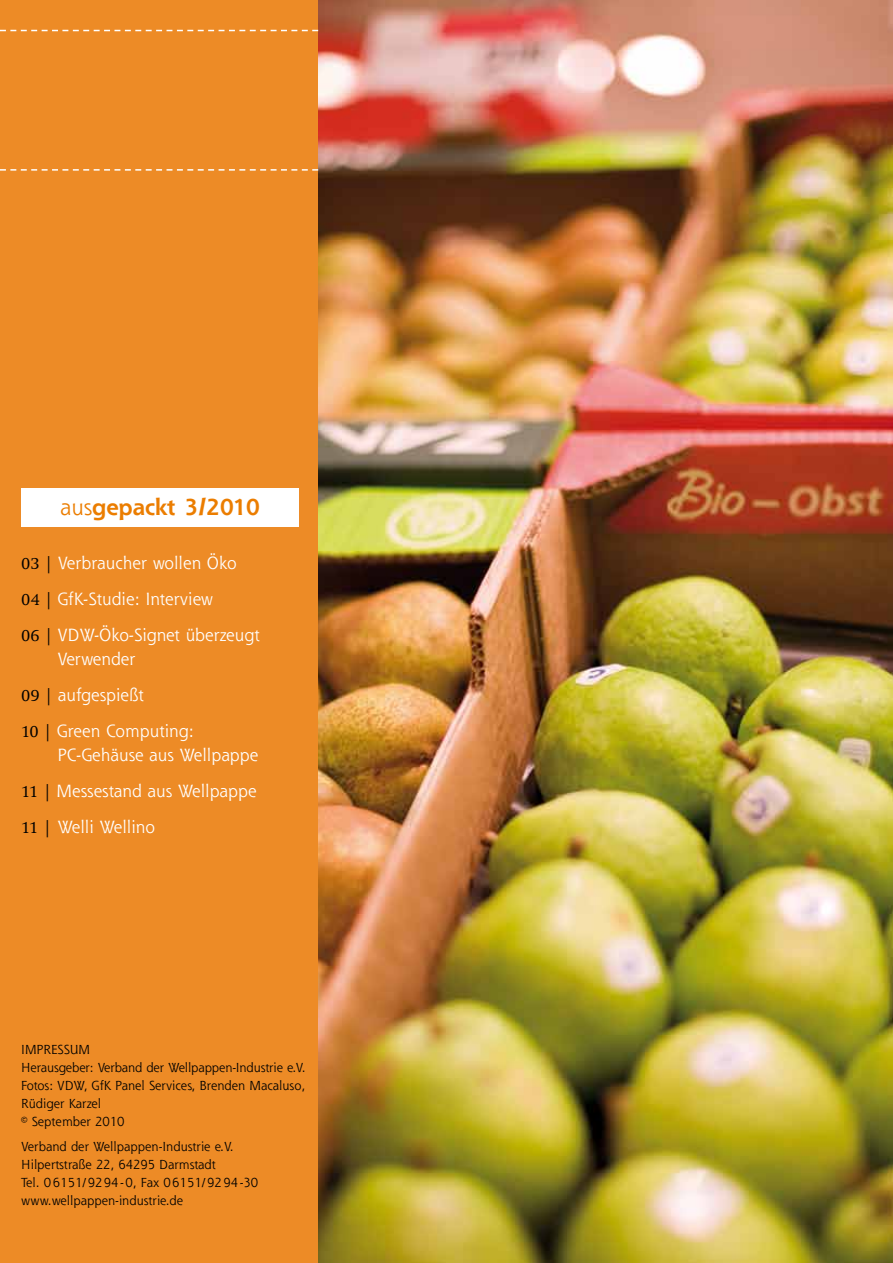
<style>
.page{position:relative;width:893px;height:1263px;background:#fff}
.page>*{position:absolute;margin:0;border:0;box-sizing:border-box;transform-origin:0 0}
.t1{font:700 22.5px "Shannon";color:#eb7d00}
.t2{font:17.25px/36px "Shannon";color:#fff}
.t3{font:12.75px/18px "Shannon";color:#000}
.s1{font-weight:400}
.s2{font-family:"Swift";font-weight:300;color:#000}
</style>
<div class="page">
<div style="left:0;top:0;width:318px;height:1263px;background:#ed8b26"></div>
<div style="left:21px;top:488px;width:278px;height:38px;background:#fff"></div>
<img style="left:318px;top:0;width:575px;height:1263px">
<svg style="left:0;top:30px;width:635px;height:1px"></svg>
<svg style="left:0;top:169px;width:611px;height:2px"></svg>
<h1 class="t1" style="left:60px;top:493px;width:201px"><span class="s1">aus</span>gepackt 3/2010</h1>
<h2 class="t2" style="left:21px;top:545px;width:240px"><span class="s2">03 |</span> Verbraucher wollen Öko<br><span class="s2">04 |</span> GfK-Studie: Interview<br><span class="s2">06 |</span> VDW-Öko-Signet überzeugt</h2>
<h2 class="t2" style="left:21px;top:641px;width:174px;text-indent:36px">Verwender<br><span class="s2">09 |</span> aufgespießt<br><span class="s2">10 |</span> Green Computing:</h2>
<h2 class="t2" style="left:21px;top:737px;width:239px;text-align:justify;text-indent:36px">PC-Gehäuse aus Wellpappe <span class="s2">11 |</span> Messestand aus Wellpappe <span class="s2">11 |</span> Welli Wellino</h2>
<p class="t3" style="left:21px;top:1040px;width:286px">IMPRESSUM<br>Herausgeber: Verband der Wellpappen-Industrie e.V.<br>Fotos: VDW, GfK Panel Services, Brenden Macaluso,<br>Rüdiger Karzel<br>© September 2010</p>
<p class="t3" style="left:21px;top:1137px;width:238px">Verband der Wellpappen-Industrie e.V.<br>Hilpertstraße 22, 64295 Darmstadt<br>Tel. 06151/9294-0, Fax 06151/9294-30 www.wellpappen-industrie.de</p>
</div>
